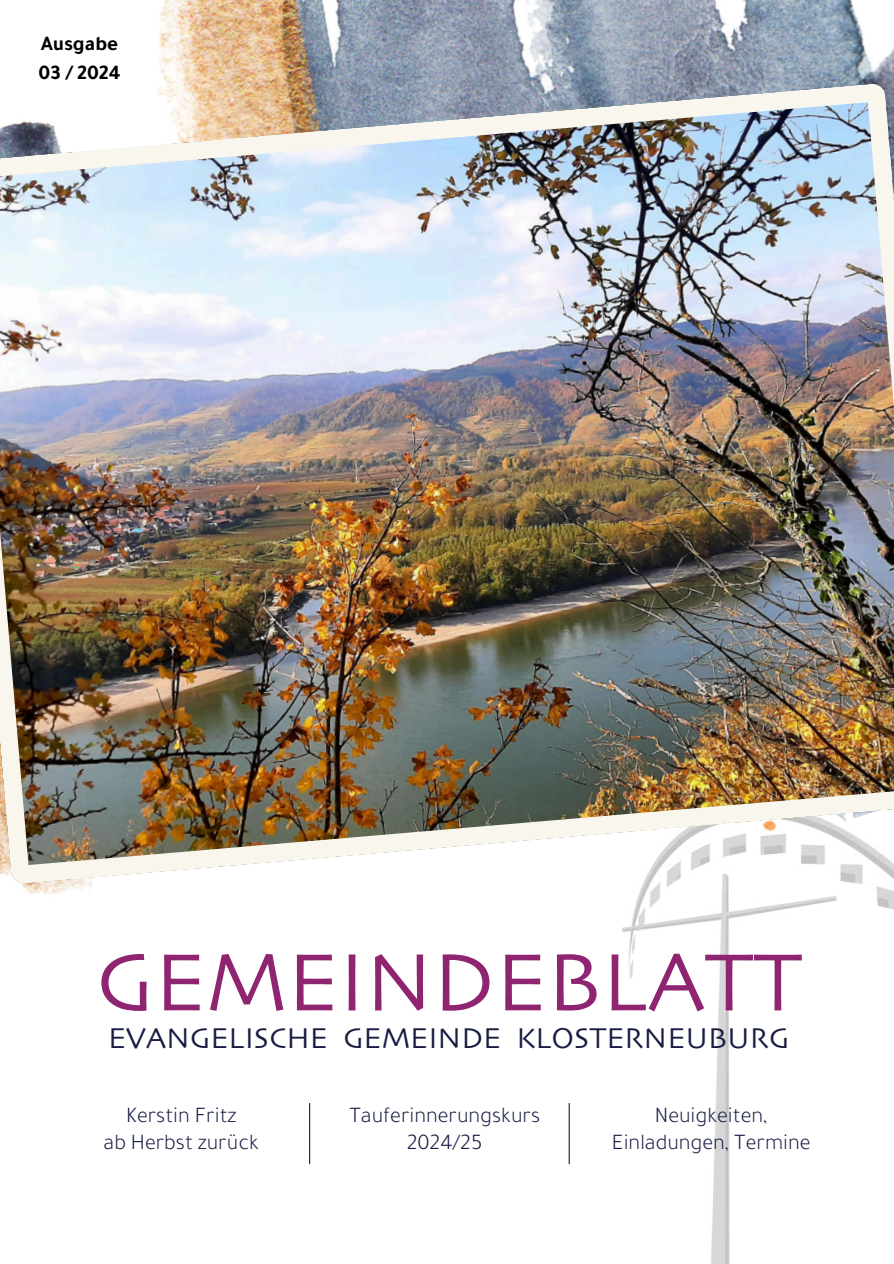
<style>
.page{position:relative;width:894px;height:1264px;background:#fff}
.page>*{position:absolute;margin:0;border:0;box-sizing:border-box;transform-origin:0 0}
.t1{font:85.5px "Skia";color:#8f2571}
.t2{font:30px "Skia";color:#171c42}
.t3{font:300 22.5px/27px "Tajawal";color:#171c42;text-align:center}
.t4{font:700 21px/29.2px "Tajawal";color:#000}
</style>
<div class="page">
<img style="left:21px;top:0;width:872px;height:895px">
<hr style="left:309px;top:1103px;width:1px;height:61px;background:#171c42">
<hr style="left:568px;top:1103px;width:1px;height:61px;background:#171c42">
<img style="left:622px;top:883px;width:271px;height:380px">
<img style="left:0;top:84px;width:893px;height:799px">
<p class="t4" style="left:38px;top:28px;width:84px">Ausgabe<br>03 / 2024</p>
<h1 class="t1" style="left:95px;top:931px;width:708px">GEMEINDEBLATT</h1>
<h2 class="t2" style="left:108px;top:1020px;width:682px">EVANGELISCHE GEMEINDE KLOSTERNEUBURG</h2>
<p class="t3" style="left:104px;top:1102px;width:157px">Kerstin Fritz<br>ab Herbst zurück</p>
<p class="t3" style="left:611px;top:1102px;width:200px">Neuigkeiten,<br>Einladungen, Termine</p>
<p class="t3" style="left:349px;top:1102px;width:192px">Tauferinnerungskurs<br>2024/25</p>
</div>
